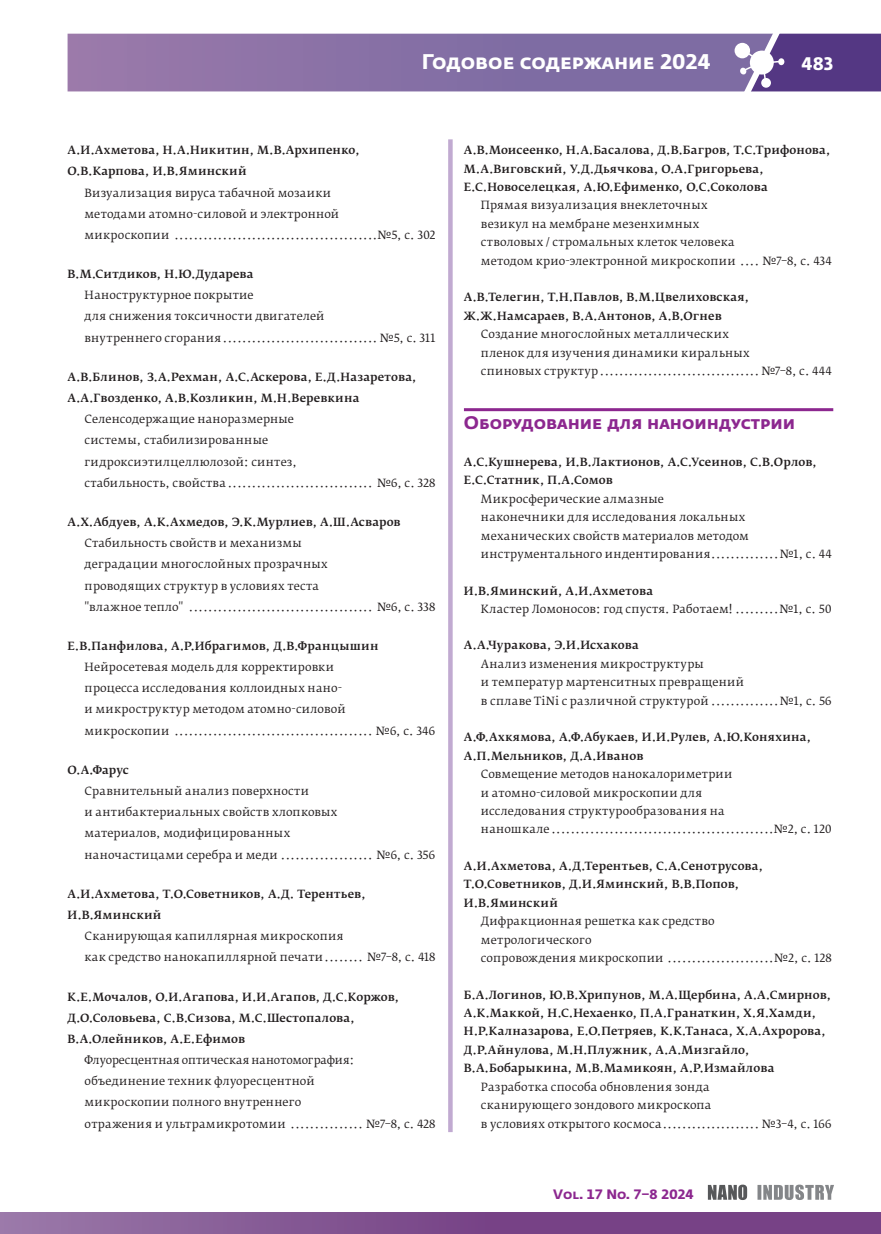
<style>
.page{position:relative;width:881px;height:1234px;background:#fff}
.page>*{position:absolute;margin:0;border:0;box-sizing:border-box;transform-origin:0 0}
.t1{font:700 21px "Fedra Sans Pro";color:#fff}
.раздел{font:700 18px "Fedra Sans Pro";color:#8c278f}
.t2{font:700 18px "Fedra Sans Alt Pro";color:#fff}
.t3{font:700 13.5px "Fedra Sans Alt Pro";color:#8c278f}
.статья{font:11.25px/21.1px "Fedra Serif B Pro";letter-spacing:.015em;color:#231f20}
.фамилия{font:500 11.25px/18.5px "Fedra Serif B Pro";letter-spacing:.015em;color:#231f20}
</style>
<div class="page">
<div style="left:0;top:1211px;width:880px;height:22px;background:linear-gradient(to right,#936fa2,#6e347d)"></div>
<svg style="left:68px;top:33px;width:812px;height:59px;background:#866fa4"></svg>
<svg style="left:757px;top:1184px;width:76px;height:15px"></svg>
<svg style="left:707px;top:1184px;width:39px;height:15px"></svg>
<hr style="left:464px;top:408px;width:368px;height:3px;background:#8c278f">
<svg style="left:448px;top:139px;width:4px;height:992px;background:#c3add2"></svg>
<p class="t1" style="left:422px;top:49px;width:290px">Годовое содержание 2024</p>
<h2 class="t2" style="left:801px;top:52px;width:33px">483</h2>
<p class="фамилия" style="left:68px;top:140px;width:293px;line-height:21.1px">А.И.Ахметова, Н.А.Никитин, М.В.Архипенко,<br>О.В.Карпова, И.В.Яминский</p>
<p class="статья" style="left:85px;top:182px;width:352px">Визуализация вируса табачной мозаики<br>методами атомно-силовой и электронной<br>микроскопии ..........................................№5, с. 302</p>
<p class="фамилия" style="left:68px;top:265px;width:187px">В.М.Ситдиков, Н.Ю.Дударева</p>
<p class="статья" style="left:85px;top:285px;width:352px">Наноструктурное покрытие<br>для снижения токсичности двигателей<br>внутреннего сгорания................................ №5, с. 311</p>
<p class="фамилия" style="left:68px;top:366px;width:350px;line-height:21.1px">А.В.Блинов, З.А.Рехман, А.С.Аскерова, Е.Д.Назаретова,<br>А.А.Гвозденко, А.В.Козликин, М.Н.Веревкина</p>
<p class="статья" style="left:85px;top:408px;width:352px">Селенсодержащие наноразмерные<br>системы, стабилизированные<br>гидроксиэтилцеллюлозой: синтез,<br>стабильность, свойства.............................. №6, с. 328</p>
<p class="фамилия" style="left:68px;top:512px;width:334px">А.Х.Абдуев, А.К.Ахмедов, Э.К.Мурлиев, А.Ш.Асваров</p>
<p class="статья" style="left:85px;top:532px;width:352px">Стабильность свойств и механизмы<br>деградации многослойных прозрачных<br>проводящих структур в условиях теста<br>"влажное тепло" ...................................... №6, с. 338</p>
<p class="фамилия" style="left:68px;top:636px;width:312px">Е.В.Панфилова, А.Р.Ибрагимов, Д.В.Францышин</p>
<p class="статья" style="left:85px;top:656px;width:352px">Нейросетевая модель для корректировки<br>процесса исследования коллоидных нано-<br>и микроструктур методом атомно-силовой<br>микроскопии ......................................... №6, с. 346</p>
<p class="фамилия" style="left:68px;top:760px;width:63px">О.А.Фарус</p>
<p class="статья" style="left:85px;top:780px;width:352px">Сравнительный анализ поверхности<br>и антибактериальных свойств хлопковых<br>материалов, модифицированных<br>наночастицами серебра и меди ................... №6, с. 356</p>
<p class="фамилия" style="left:68px;top:883px;width:299px;line-height:21.1px">А.И.Ахметова, Т.О.Советников, А.Д. Терентьев,<br>И.В.Яминский</p>
<p class="статья" style="left:85px;top:925px;width:352px">Сканирующая капиллярная микроскопия<br>как средство нанокапиллярной печати........ №7–8, с. 418</p>
<p class="фамилия" style="left:68px;top:985px;width:333px;line-height:21.1px">К.Е.Мочалов, О.И.Агапова, И.И.Агапов, Д.С.Коржов,<br>Д.О.Соловьева, С.В.Сизова, М.С.Шестопалова,<br>В.А.Олейников, А.Е.Ефимов</p>
<p class="статья" style="left:85px;top:1049px;width:352px">Флуоресцентная оптическая нанотомография: объединение техник флуоресцентной<br>микроскопии полного внутреннего<br>отражения и ультрамикротомии ............... №7–8, с. 428</p>
<p class="фамилия" style="left:464px;top:141px;width:368px">А.В.Моисеенко, Н.А.Басалова, Д.В.Багров, Т.С.Трифонова,<br>М.А.Виговский, У.Д.Дьячкова, О.А.Григорьева,<br>Е.С.Новоселецкая, А.Ю.Ефименко, О.С.Соколова</p>
<p class="статья" style="left:481px;top:196px;width:352px;line-height:18.5px">Прямая визуализация внеклеточных<br>везикул на мембране мезенхимных<br>стволовых / стромальных клеток человека<br>методом крио-электронной микроскопии .... №7–8, с. 434</p>
<p class="фамилия" style="left:464px;top:288px;width:287px">А.В.Телегин, Т.Н.Павлов, В.М.Цвелиховская,<br>Ж.Ж.Намсараев, В.А.Антонов, А.В.Огнев</p>
<p class="статья" style="left:481px;top:325px;width:352px;line-height:18.5px">Создание многослойных металлических<br>пленок для изучения динамики киральных<br>спиновых структур................................. №7–8, с. 444</p>
<p class="раздел" style="left:464px;top:412px;width:332px">Оборудование для наноиндустрии</p>
<p class="фамилия" style="left:464px;top:452px;width:354px">А.С.Кушнерева, И.В.Лактионов, А.С.Усеинов, С.В.Орлов,<br>Е.С.Статник, П.А.Сомов</p>
<p class="статья" style="left:481px;top:489px;width:352px;line-height:18.5px">Микросферические алмазные<br>наконечники для исследования локальных механических свойств материалов методом инструментального индентирования..............№1, с. 44</p>
<p class="фамилия" style="left:464px;top:581px;width:191px">И.В.Яминский, А.И.Ахметова</p>
<p class="статья" style="left:481px;top:598px;width:352px">Кластер Ломоносов: год спустя. Работаем! .........№1, с. 50</p>
<p class="фамилия" style="left:464px;top:636px;width:176px">А.А.Чуракова, Э.И.Исхакова</p>
<p class="статья" style="left:481px;top:654px;width:352px;line-height:18.5px">Анализ изменения микроструктуры<br>и температур мартенситных превращений<br>в сплаве TiNi с различной структурой ..............№1, с. 56</p>
<p class="фамилия" style="left:464px;top:728px;width:348px">А.Ф.Ахкямова, А.Ф.Абукаев, И.И.Рулев, А.Ю.Коняхина,<br>А.П.Мельников, Д.А.Иванов</p>
<p class="статья" style="left:481px;top:764px;width:352px;line-height:18.5px">Совмещение методов нанокалориметрии<br>и атомно-силовой микроскопии для<br>исследования структурообразования на наношкале..............................................№2, с. 120</p>
<p class="фамилия" style="left:464px;top:856px;width:301px">А.И.Ахметова, А.Д.Терентьев, С.А.Сенотрусова,<br>Т.О.Советников, Д.И.Яминский, В.В.Попов,<br>И.В.Яминский</p>
<p class="статья" style="left:481px;top:911px;width:352px;line-height:18.5px">Дифракционная решетка как средство<br>метрологического<br>сопровождения микроскопии ......................№2, с. 128</p>
<p class="фамилия" style="left:464px;top:985px;width:368px">Б.А.Логинов, Ю.В.Хрипунов, М.А.Щербина, А.А.Смирнов, А.К.Маккой, Н.С.Нехаенко, П.А.Гранаткин, Х.Я.Хамди, Н.Р.Калназарова, Е.О.Петряев, К.К.Танаса, Х.А.Ахророва, Д.Р.Айнулова, М.Н.Плужник, А.А.Мизгайло, В.А.Бобарыкина, М.В.Мамикоян, А.Р.Измайлова</p>
<p class="статья" style="left:481px;top:1077px;width:352px;line-height:18.5px">Разработка способа обновления зонда<br>сканирующего зондового микроскопа<br>в условиях открытого космоса.................... №3–4, с. 166</p>
<p class="t3" style="left:553px;top:1185px;width:142px">Vol. 17 No. 7–8 2024</p>
</div>
